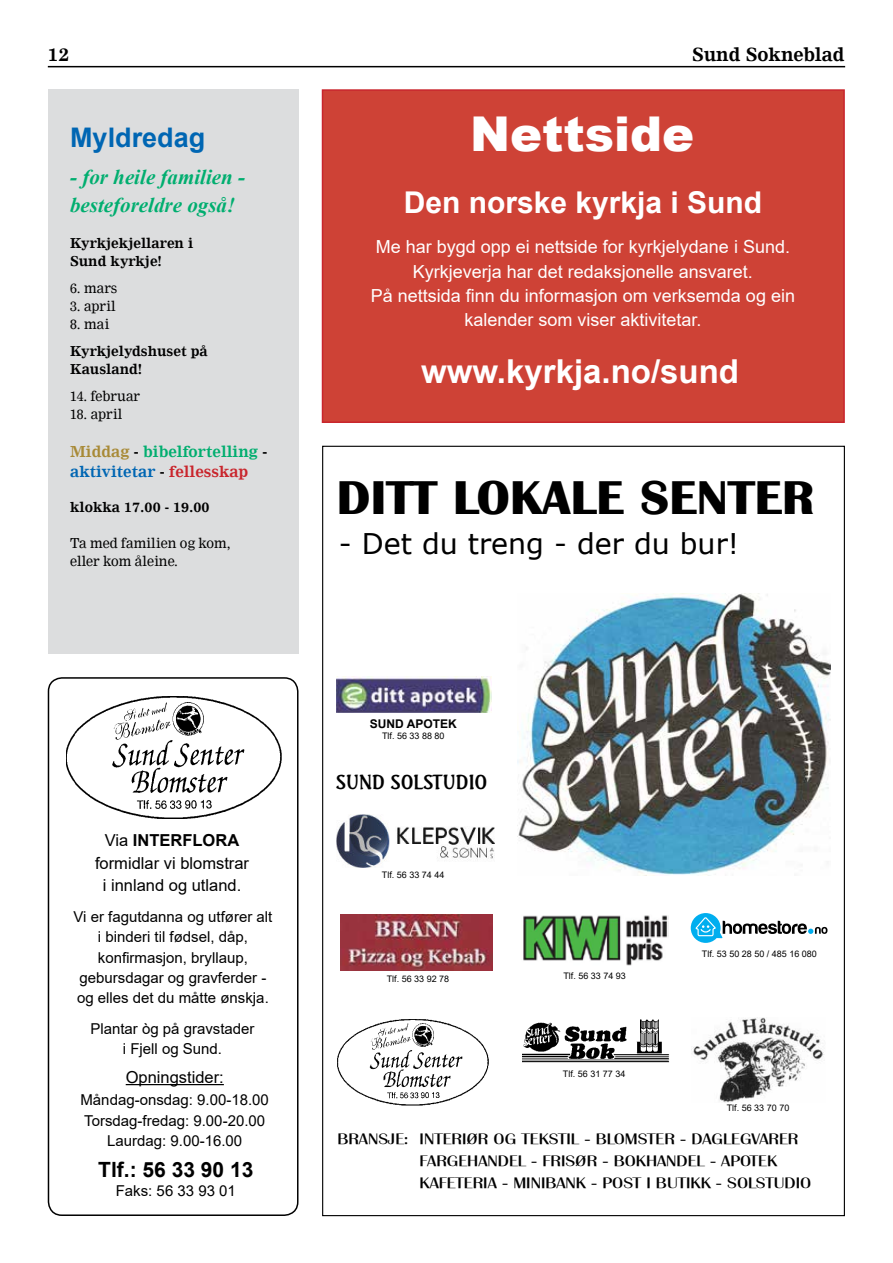
<style>
.page{position:relative;width:893px;height:1263px;background:#fff}
.page>*{position:absolute;margin:0;border:0;box-sizing:border-box;transform-origin:0 0}
.t1{font:900 48px "Arial";color:#fff}
.t2{font:45.6px "Grenoble Heavy SF Bold";letter-spacing:.04em;color:#000;scale:1.05 1}
.t3{font:700 33px "Arial";color:#fff}
.t4{font:700 30px "Arial";color:#fff}
.t5{font:28.5px "Verdana";color:#000}
.t6{font:700 27px "Arial";color:#0066b3}
.t7{font:italic 700 21px/28.3px "Times New Roman";color:#00ae6f}
.t8{font:700 21px "Arial";color:#000}
.t9{font:19.5px "Seabird SF";color:#000}
.t10{font:18px/24.3px "Arial";color:#fff;text-align:center}
.t11{font:700 18px "Nimrod";color:#000}
.t12{font:16.5px/22.2px "Arial";color:#000;text-align:center}
.t13{font:15px/20.2px "Arial";color:#000;text-align:center}
.t14{font:700 15px/20.2px "Nimrod";color:#00ae6f}
.t15{font:14.4px/21.6px "Grenoble SF";color:#000;scale:1.25 1}
.t16{font:700 13.5px/18.3px "Nimrod";color:#000}
.t17{font:13.5px/18.1px "Nimrod";color:#000}
.t18{font:700 12px "Arial";color:#000}
.t19{font:9px "Arial";color:#000}
.s1{color:#a88a37}
.s2{color:#000}
.s3{color:#0066b3}
.s4{color:#c9252c}
.s5{font-weight:700}
</style>
<div class="page">
<hr style="left:48px;top:66px;width:797px;height:1px;background:#000">
<div style="left:48px;top:677px;width:250px;height:539px;border:2px solid #000;border-radius:14px"></div>
<img style="left:66px;top:696px;width:216px;height:123px">
<hr style="left:126px;top:1084px;width:98px;height:1px;background:#000">
<img style="left:518px;top:594px;width:312px;height:281px">
<img style="left:338px;top:1019px;width:151px;height:86px">
<img style="left:693px;top:1017px;width:131px;height:85px">
<img style="left:522px;top:1020px;width:148px;height:43px">
<img style="left:337px;top:676px;width:155px;height:36px">
<img style="left:523px;top:915px;width:145px;height:51px">
<img style="left:337px;top:815px;width:158px;height:53px">
<div style="left:691px;top:913px;width:30px;height:30px;background:#00aeef;border-radius:50%"></div>
<svg style="left:694px;top:916px;width:133px;height:22px"></svg>
<img style="left:341px;top:914px;width:151px;height:56px">
<div style="left:322px;top:89px;width:523px;height:334px;background:#ce4236;border:2px solid #c9252c"></div>
<div style="left:48px;top:89px;width:251px;height:565px;background:#dcddde"></div>
<p class="t11" style="left:48px;top:43px;width:23px">12</p>
<p class="t11" style="left:692px;top:43px;width:154px">Sund Sokneblad</p>
<h3 class="t6" style="left:70px;top:119px;width:137px">Myldredag</h3>
<h3 class="t7" style="left:70px;top:162px;width:176px">- for heile familien - besteforeldre også!</h3>
<p class="t16" style="left:70px;top:234px;width:125px">Kyrkjekjellaren i<br>Sund kyrkje!</p>
<p class="t17" style="left:70px;top:279px;width:49px">6. mars</p>
<p class="t17" style="left:70px;top:297px;width:47px">3. april</p>
<p class="t17" style="left:70px;top:315px;width:41px">8. mai</p>
<p class="t16" style="left:70px;top:342px;width:139px">Kyrkjelydshuset på<br>Kausland!</p>
<p class="t17" style="left:70px;top:387px;width:72px">14. februar</p>
<p class="t17" style="left:70px;top:405px;width:54px">18. april</p>
<p class="t14" style="left:70px;top:441px;width:199px"><span class="s1">Middag</span> <span class="s2">-</span> bibelfortelling <span class="s2">- </span><span class="s3">aktivitetar</span> <span class="s2">-</span> <span class="s4">fellesskap</span></p>
<p class="t16" style="left:70px;top:498px;width:141px">klokka 17.00 - 19.00</p>
<p class="t17" style="left:70px;top:534px;width:162px">Ta med familien og kom, eller kom åleine.</p>
<p class="t12" style="left:95px;top:829px;width:156px">Via <span class="s5">INTERFLORA </span>formidlar vi blomstrar i innland og utland.</p>
<p class="t13" style="left:73px;top:907px;width:201px">Vi er fagutdanna og utfører alt i binderi til fødsel, dåp, konfirmasjon, bryllaup, gebursdagar og gravferder - og elles det du måtte ønskja.</p>
<p class="t13" style="left:90px;top:1018px;width:166px">Plantar òg på gravstader i Fjell og Sund.</p>
<p class="t12" style="left:126px;top:1066px;width:100px">Opningstider:</p>
<p class="t13" style="left:80px;top:1090px;width:190px">Måndag-onsdag: 9.00-18.00<br>Torsdag-fredag: 9.00-20.00<br>Laurdag: 9.00-16.00</p>
<h3 class="t8" style="left:98px;top:1154px;width:157px">Tlf.: 56 33 90 13</h3>
<p class="t13" style="left:116px;top:1180px;width:122px">Faks: 56 33 93 01</p>
<h1 class="t1" style="left:470px;top:99px;width:225px">Nettside</h1>
<h3 class="t4" style="left:404px;top:181px;width:360px">Den norske kyrkja i Sund</h3>
<p class="t10" style="left:371px;top:235px;width:426px">Me har bygd opp ei nettside for kyrkjelydane i Sund.<br>Kyrkjeverja har det redaksjonelle ansvaret.<br>På nettsida finn du informasjon om verksemda og ein kalender som viser aktivitetar.</p>
<h3 class="t3" style="left:421px;top:348px;width:319px">www.kyrkja.no/sund</h3>
<h2 class="t2" style="left:338px;top:471px;width:455px">DITT LOKALE SENTER</h2>
<h3 class="t5" style="left:339px;top:524px;width:402px">- Det du treng - der du bur!</h3>
<p class="t18" style="left:370px;top:716px;width:88px">SUND APOTEK</p>
<p class="t19" style="left:382px;top:730px;width:64px">Tlf. 56 33 88 80</p>
<h3 class="t9" style="left:336px;top:771px;width:153px">SUND SOLSTUDIO</h3>
<p class="t19" style="left:382px;top:868px;width:64px">Tlf. 56 33 74 44</p>
<p class="t19" style="left:387px;top:973px;width:64px">Tlf. 56 33 92 78</p>
<p class="t19" style="left:563px;top:970px;width:64px">Tlf. 56 33 74 93</p>
<p class="t19" style="left:563px;top:1067px;width:64px">Tlf. 56 31 77 34</p>
<p class="t19" style="left:702px;top:948px;width:117px">Tlf. 53 50 28 50 / 485 16 080</p>
<p class="t19" style="left:727px;top:1102px;width:64px">Tlf. 56 33 70 70</p>
<p class="t15" style="left:337px;top:1128px;width:58px">BRANSJE:</p>
<p class="t15" style="left:420px;top:1128px;width:315px">INTERIØR OG TEKSTIL - BLOMSTER - DAGLEGVARER<br>FARGEHANDEL - FRISØR - BOKHANDEL - APOTEK<br>KAFETERIA - MINIBANK - POST I BUTIKK - SOLSTUDIO</p>
</div>
